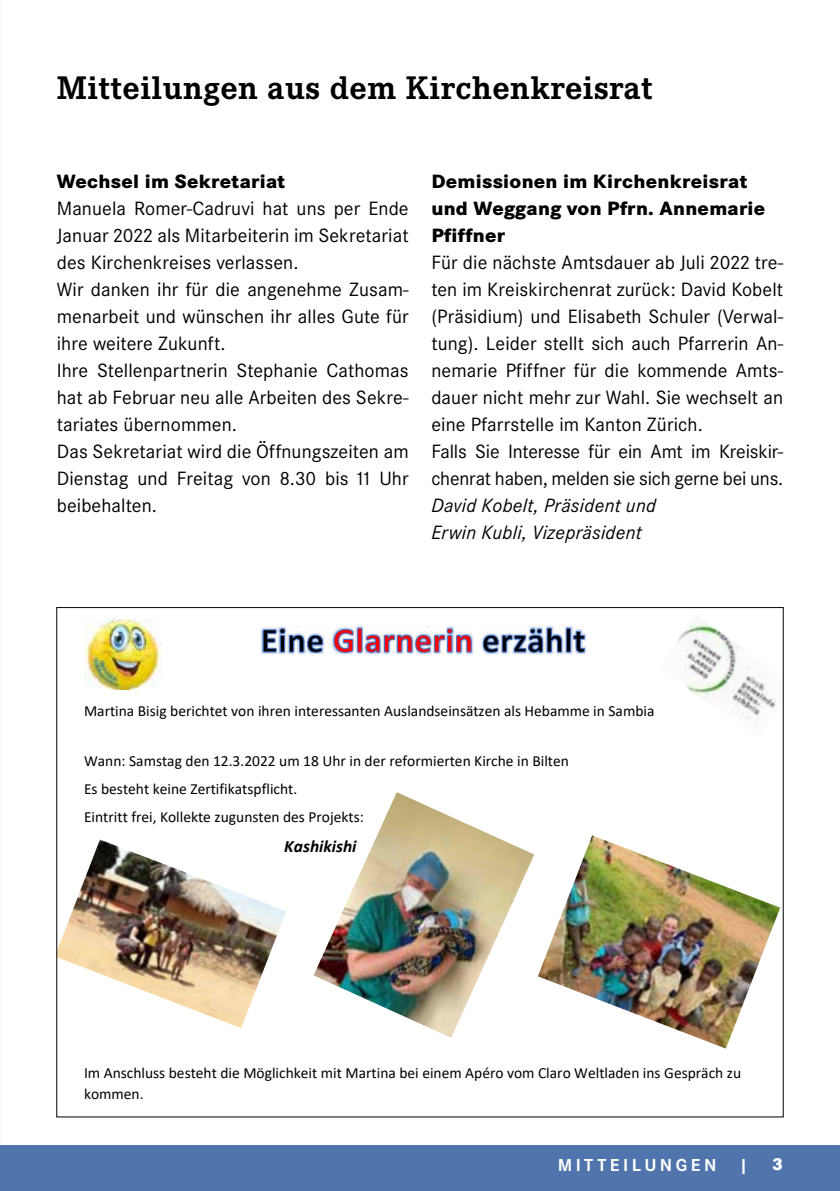
<style>
.page{position:relative;width:840px;height:1191px;background:#fff}
.page>*{position:absolute;margin:0;border:0;box-sizing:border-box;transform-origin:0 0}
.t1{font:700 32px "Corporate EBQ";letter-spacing:.015em;color:#000}
.t2{font:20px/27px "Corporate S";letter-spacing:.005em;color:#000}
.t3{font:800 20px/27px "Corporate S";letter-spacing:.015em;color:#000}
.t4{font:italic 20px/27px "Corporate S";letter-spacing:.015em;color:#000}
.t5{font:700 18px "Corporate S";letter-spacing:.19em;color:#fff}
.t6{font:800 18px "Corporate S";color:#fff}
.t7{font:italic 700 17.4px "Calibri";color:#000}
.t8{font:15.4px/28.2px "Calibri";color:#000}
</style>
<div class="page">
<div style="left:0;top:1145px;width:839px;height:46px;background:#5074ac"></div>
<img style="left:261px;top:626px;width:63px;height:28px">
<svg style="left:262px;top:628px;width:61px;height:25px"></svg>
<img style="left:332px;top:626px;width:141px;height:28px">
<svg style="left:333px;top:627px;width:138px;height:26px"></svg>
<img style="left:481px;top:626px;width:105px;height:28px">
<svg style="left:482px;top:627px;width:102px;height:26px"></svg>
<img style="left:538px;top:835px;width:241px;height:213px">
<img style="left:58px;top:839px;width:228px;height:189px">
<img style="left:313px;top:792px;width:221px;height:245px">
<img style="left:677px;top:615px;width:99px;height:111px">
<img style="left:84px;top:619px;width:77px;height:71px">
<h1 class="t1" style="left:57px;top:69px;width:597px">Mitteilungen aus dem Kirchenkreisrat</h1>
<p class="t3" style="left:57px;top:168px;width:230px">Wechsel im Sekretariat</p>
<p class="t2" style="left:57px;top:195px;width:353px">Manuela Romer-Cadruvi hat uns per Ende Januar 2022 als Mitarbeiterin im Sekretariat des Kirchenkreises verlassen.<br>Wir danken ihr für die angenehme Zusam&shy;menarbeit und wünschen ihr alles Gute für ihre weitere Zukunft.<br>Ihre Stellenpartnerin Stephanie Cathomas hat ab Februar neu alle Arbeiten des Sekre&shy;tariates übernommen.<br>Das Sekretariat wird die Öffnungszeiten am Dienstag und Freitag von 8.30 bis 11 Uhr beibehalten.</p>
<p class="t3" style="left:431px;top:168px;width:335px">Demissionen im Kirchenkreisrat und Weggang von Pfrn. Annemarie<br>Pfiffner</p>
<p class="t2" style="left:431px;top:249px;width:353px">Für die nächste Amtsdauer ab Juli 2022 tre&shy;ten im Kreiskirchenrat zurück: David Kobelt (Präsidium) und Elisabeth Schuler (Verwal&shy;tung). Leider stellt sich auch Pfarrerin An&shy;nemarie Pfiffner für die kommende Amts&shy;dauer nicht mehr zur Wahl. Sie wechselt an eine Pfarrstelle im Kanton Zürich.<br>Falls Sie Interesse für ein Amt im Kreiskir&shy;chenrat haben, melden sie sich gerne bei uns.</p>
<p class="t4" style="left:431px;top:492px;width:226px">David Kobelt, Präsident und<br>Erwin Kubli, Vizepräsident</p>
<p class="t8" style="left:84px;top:696px;width:571px">Martina Bisig berichtet von ihren interessanten Auslandseinsätzen als Hebamme in Sambia</p>
<p class="t8" style="left:84px;top:746px;width:486px">Wann: Samstag den 12.3.2022 um 18 Uhr in der reformierten Kirche in Bilten<br>Es besteht keine Zertifikatspflicht.<br>Eintritt frei, Kollekte zugunsten des Projekts:</p>
<p class="t7" style="left:284px;top:834px;width:74px">Kashikishi</p>
<p class="t8" style="left:84px;top:1062px;width:658px;line-height:20.4px">Im Anschluss besteht die Möglichkeit mit Martina bei einem Apéro vom Claro Weltladen ins Gespräch zu kommen.</p>
<p class="t5" style="left:557px;top:1154px;width:192px">MITTEILUNGEN |</p>
<p class="t6" style="left:771px;top:1153px;width:13px">3</p>
</div>
